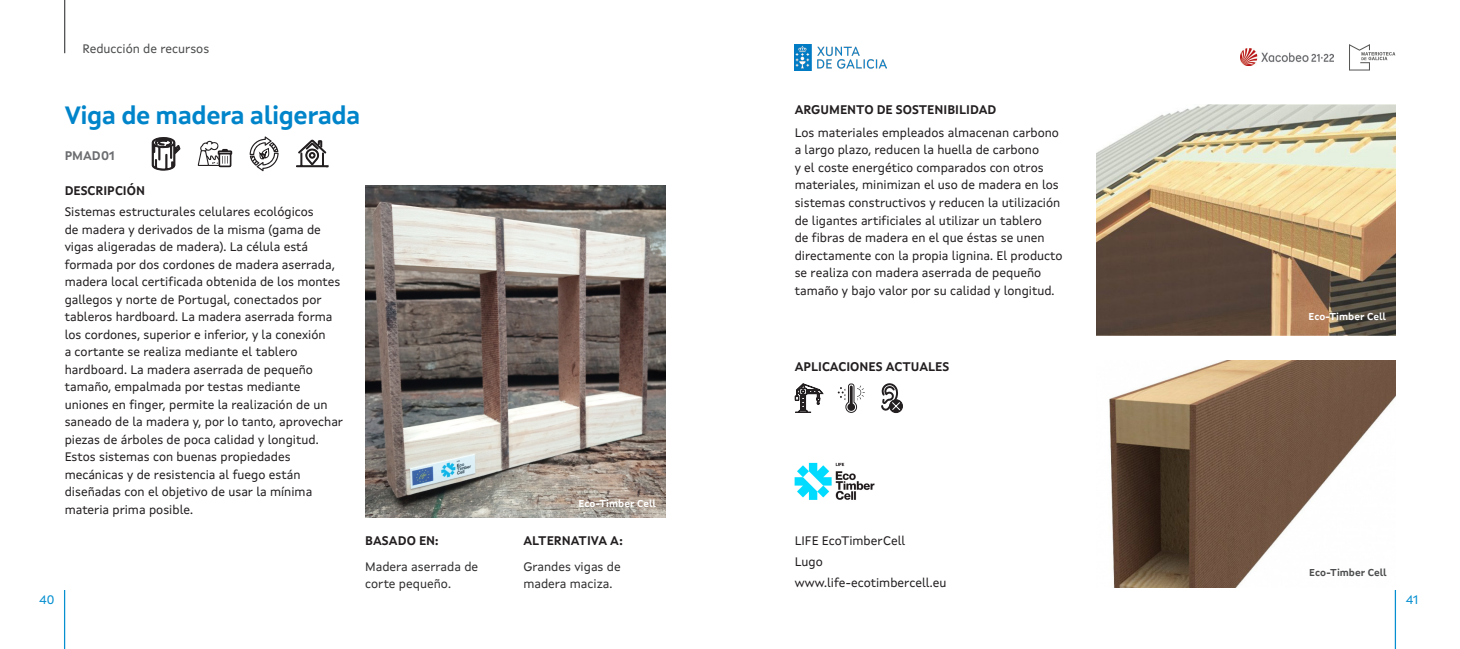
<style>
.page{position:relative;width:1460px;height:649px;background:#fff}
.page>*{position:absolute;margin:0;border:0;box-sizing:border-box;transform-origin:0 0}
.NomMaterial{font:700 25px "Xunta Sans";letter-spacing:-.02em;color:#0084ca}
.t1{font:12.5px/17.5px "Xunta Sans";color:#231f20}
.t2{font:700 12.5px "Xunta Sans";color:#231f20}
.t3{font:12.5px/17.5px "Xunta Sans";color:#312f30}
.t4{font:12.5px "Xunta Sans";color:#4b4c4d}
.t5{font:700 12.5px "Xunta Sans";color:#6c6d70}
.t6{font:12.5px "Xunta Sans";color:#068fd0}
.t7{font:700 10px "Xunta Sans";color:#fff}
.t8{font:700 10px "Xunta Sans";color:#4b4c4d}
</style>
<div class="page">
<hr style="left:1394px;top:589px;width:2px;height:59px;background:#068fd0">
<hr style="left:64px;top:0;width:1px;height:53px;background:#4b4c4d">
<img style="left:794px;top:44px;width:92px;height:26px">
<img style="left:1240px;top:49px;width:93px;height:17px">
<svg style="left:1349px;top:44px;width:46px;height:26px"></svg>
<hr style="left:64px;top:589px;width:1px;height:59px;background:#068fd0">
<img style="left:365px;top:185px;width:300px;height:332px">
<svg style="left:152px;top:137px;width:28px;height:33px"></svg>
<svg style="left:198px;top:140px;width:34px;height:27px"></svg>
<svg style="left:250px;top:136px;width:29px;height:36px"></svg>
<svg style="left:296px;top:140px;width:32px;height:27px"></svg>
<img style="left:794px;top:462px;width:81px;height:38px">
<img style="left:1109px;top:361px;width:286px;height:226px">
<img style="left:1096px;top:105px;width:299px;height:230px">
<svg style="left:794px;top:383px;width:30px;height:30px"></svg>
<svg style="left:838px;top:383px;width:27px;height:30px"></svg>
<div style="left:889px;top:399px;width:13px;height:13px;background:#312e2f;border-radius:50%"></div>
<div style="left:889px;top:399px;width:13px;height:14px;border:1px solid #231f20;border-radius:50%"></div>
<svg style="left:881px;top:383px;width:19px;height:28px"></svg>
<p class="t4" style="left:82px;top:41px;width:128px">Reducción de recursos</p>
<p class="NomMaterial" style="left:65px;top:100px;width:297px">Viga de madera aligerada</p>
<p class="t5" style="left:65px;top:147px;width:52px">PMAD01</p>
<p class="t2" style="left:65px;top:183px;width:82px">DESCRIPCIÓN</p>
<p class="t1" style="left:65px;top:203px;width:280px">Sistemas estructurales celulares ecológicos<br>de madera y derivados de la misma (gama de vigas aligeradas de madera). La célula está formada por dos cordones de madera aserrada, madera local certificada obtenida de los montes gallegos y norte de Portugal, conectados por tableros hardboard. La madera aserrada forma los cordones, superior e inferior, y la conexión<br>a cortante se realiza mediante el tablero hardboard. La madera aserrada de pequeño tamaño, empalmada por testas mediante uniones en finger, permite la realización de un saneado de la madera y, por lo tanto, aprovechar piezas de árboles de poca calidad y longitud.<br>Estos sistemas con buenas propiedades mecánicas y de resistencia al fuego están diseñadas con el objetivo de usar la mínima materia prima posible.</p>
<p class="t7" style="left:578px;top:497px;width:79px">Eco-Timber Cell</p>
<p class="t2" style="left:365px;top:533px;width:75px">BASADO EN:</p>
<p class="t2" style="left:523px;top:532px;width:101px">ALTERNATIVA A:</p>
<p class="t3" style="left:365px;top:557px;width:114px">Madera aserrada de corte pequeño.</p>
<p class="t3" style="left:523px;top:557px;width:99px">Grandes vigas de madera maciza.</p>
<p class="t2" style="left:794px;top:102px;width:203px">ARGUMENTO DE SOSTENIBILIDAD</p>
<p class="t1" style="left:794px;top:124px;width:269px">Los materiales empleados almacenan carbono a largo plazo, reducen la huella de carbono<br>y el coste energético comparados con otros materiales, minimizan el uso de madera en los sistemas constructivos y reducen la utilización de ligantes artificiales al utilizar un tablero<br>de fibras de madera en el que éstas se unen directamente con la propia lignina. El producto se realiza con madera aserrada de pequeño tamaño y bajo valor por su calidad y longitud.</p>
<p class="t2" style="left:794px;top:358px;width:156px">APLICACIONES ACTUALES</p>
<p class="t1" style="left:794px;top:531px;width:112px">LIFE EcoTimberCell</p>
<p class="t1" style="left:794px;top:552px;width:30px">Lugo</p>
<p class="t1" style="left:794px;top:573px;width:153px">www.life-ecotimbercell.eu</p>
<p class="t7" style="left:1308px;top:311px;width:79px">Eco-Timber Cell</p>
<p class="t8" style="left:1309px;top:566px;width:79px">Eco-Timber Cell</p>
<p class="t6" style="left:39px;top:592px;width:17px">40</p>
<p class="t6" style="left:1405px;top:592px;width:14px">41</p>
</div>
